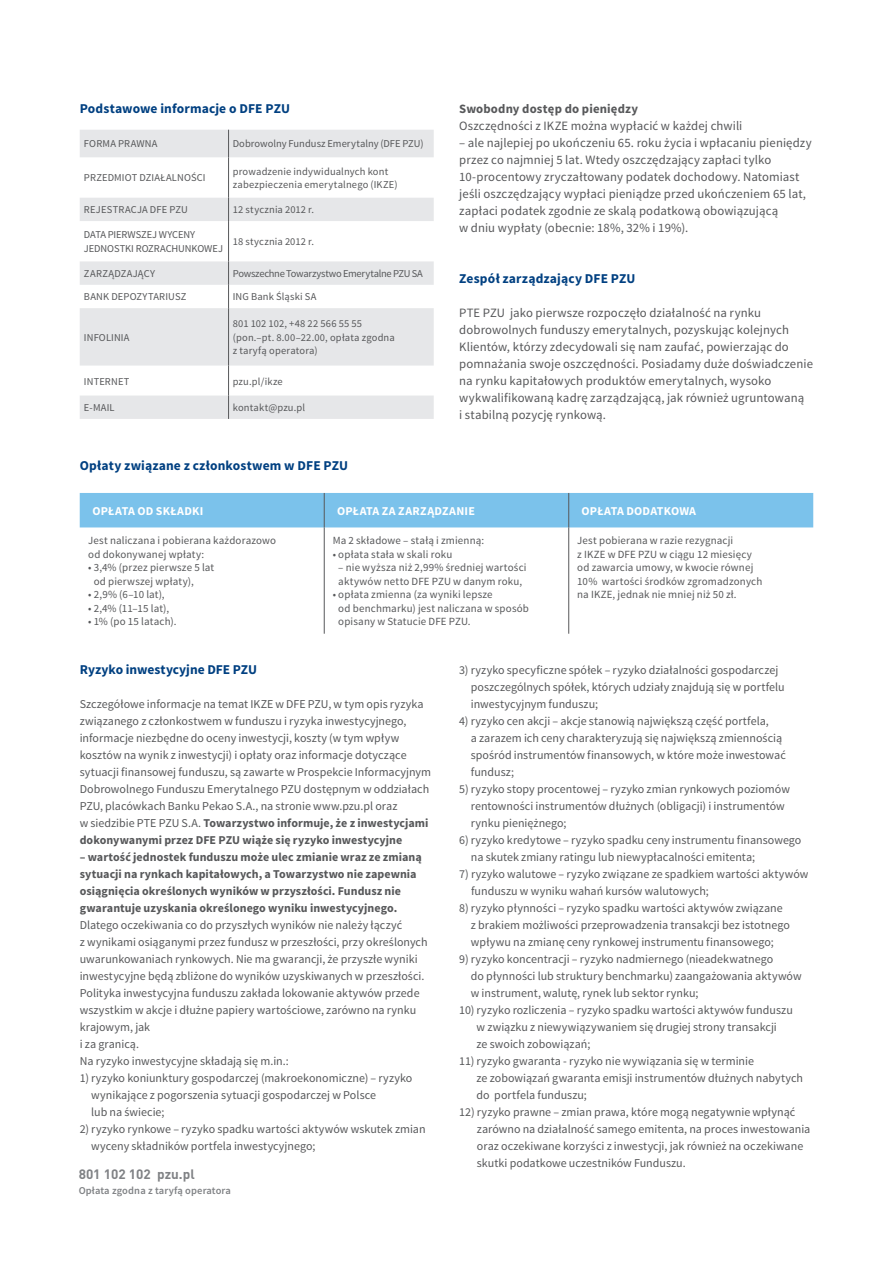
<style>
.page{position:relative;width:893px;height:1263px;background:#fff}
.page>*{position:absolute;margin:0;border:0;box-sizing:border-box;transform-origin:0 0}
.t1{font:700 13.5px "Source Sans Pro";letter-spacing:.01em;color:#014081}
.t2{font:700 13.5px "DIN Pro Pl";color:#808285}
.t3{font:12.75px/17px "Source Sans Pro";letter-spacing:.01em;color:#57585a}
.t4{font:700 12.75px "Source Sans Pro";letter-spacing:.015em;color:#57585a}
.t5{font:12px/17px "Source Sans Pro";color:#57585a}
.t6{font:700 12px/17px "Source Sans Pro";letter-spacing:.005em;color:#57585a}
.t7{font:700 12px "Source Sans Pro";letter-spacing:.02em;color:#fff}
.t8{font:10.95px/13.5px "Source Sans Pro";letter-spacing:.015em;color:#57585a}
.t9{font:10.5px/13.5px "Source Sans Pro";letter-spacing:.01em;color:#57585a}
.t10{font:10.5px "Source Sans Pro";letter-spacing:-.025em;color:#57585a}
.t11{font:600 10.5px "Source Sans Pro";letter-spacing:.015em;color:#808285}
.t12{font:10.5px "Source Sans Pro";letter-spacing:.03em;color:#57585a}
.s1{font-weight:700}
</style>
<div class="page">
<svg style="left:80px;top:130px;width:354px;height:289px;fill:#e6e7e9"></svg>
<svg style="left:228px;top:130px;width:1px;height:27px"></svg>
<hr style="left:228px;top:157px;width:1px;height:41px;background:#57585a">
<svg style="left:228px;top:198px;width:1px;height:23px"></svg>
<hr style="left:228px;top:221px;width:1px;height:40px;background:#57585a">
<svg style="left:228px;top:261px;width:1px;height:47px"></svg>
<hr style="left:228px;top:308px;width:1px;height:58px;background:#57585a">
<svg style="left:228px;top:366px;width:1px;height:53px"></svg>
<div style="left:80px;top:493px;width:733px;height:34px;background:#7bc2eb"></div>
<hr style="left:324px;top:493px;width:1px;height:34px;background:#57585a">
<hr style="left:568px;top:493px;width:1px;height:34px;background:#57585a">
<hr style="left:324px;top:527px;width:1px;height:107px;background:#57585a">
<hr style="left:568px;top:527px;width:1px;height:107px;background:#57585a">
<p class="t1" style="left:80px;top:100px;width:212px">Podstawowe informacje o DFE PZU</p>
<p class="t9" style="left:84px;top:137px;width:75px">FORMA PRAWNA</p>
<p class="t9" style="left:233px;top:137px;width:192px">Dobrowolny Fundusz Emerytalny (DFE PZU)</p>
<p class="t9" style="left:84px;top:171px;width:123px">PRZEDMIOT DZIAŁALNOŚCI</p>
<p class="t9" style="left:233px;top:165px;width:166px">prowadzenie indywidualnych kont zabezpieczenia emerytalnego (IKZE)</p>
<p class="t9" style="left:84px;top:203px;width:105px">REJESTRACJA DFE PZU</p>
<p class="t9" style="left:233px;top:203px;width:83px">12 stycznia 2012 r.</p>
<p class="t9" style="left:84px;top:228px;width:140px">DATA PIERWSZEJ WYCENY<br>JEDNOSTKI ROZRACHUNKOWEJ</p>
<p class="t9" style="left:233px;top:235px;width:83px">18 stycznia 2012 r.</p>
<p class="t12" style="left:84px;top:267px;width:72px">ZARZĄDZAJĄCY</p>
<p class="t10" style="left:233px;top:267px;width:191px">Powszechne Towarzystwo Emerytalne PZU SA</p>
<p class="t9" style="left:84px;top:290px;width:104px">BANK DEPOZYTARIUSZ</p>
<p class="t9" style="left:233px;top:290px;width:85px">ING Bank Śląski SA</p>
<p class="t9" style="left:84px;top:331px;width:47px">INFOLINIA</p>
<p class="t9" style="left:233px;top:317px;width:164px">801 102 102, +48 22 566 55 55 (pon.–pt. 8.00–22.00, opłata zgodna z taryfą operatora)</p>
<p class="t9" style="left:84px;top:374px;width:47px">INTERNET</p>
<p class="t9" style="left:233px;top:374px;width:52px">pzu.pl/ikze</p>
<p class="t9" style="left:84px;top:401px;width:32px">E-MAIL</p>
<p class="t9" style="left:233px;top:401px;width:74px">kontakt@pzu.pl</p>
<p class="t4" style="left:459px;top:100px;width:180px">Swobodny dostęp do pieniędzy</p>
<p class="t3" style="left:459px;top:117px;width:285px">Oszczędności z IKZE można wypłacić w każdej chwili</p>
<p class="t3" style="left:459px;top:134px;width:354px">– ale najlepiej po ukończeniu 65. roku życia i wpłacaniu pieniędzy przez co najmniej 5 lat. Wtedy oszczędzający zapłaci tylko 10-procentowy zryczałtowany podatek dochodowy. Natomiast jeśli oszczędzający wypłaci pieniądze przed ukończeniem 65 lat, zapłaci podatek zgodnie ze skalą podatkową obowiązującą<br>w dniu wypłaty (obecnie: 18%, 32% i 19%).</p>
<p class="t1" style="left:459px;top:270px;width:178px">Zespół zarządzający DFE PZU</p>
<p class="t3" style="left:459px;top:304px;width:355px">PTE PZU jako pierwsze rozpoczęło działalność na rynku dobrowolnych funduszy emerytalnych, pozyskując kolejnych Klientów, którzy zdecydowali się nam zaufać, powierzając do pomnażania swoje oszczędności. Posiadamy duże doświadczenie na rynku kapitałowych produktów emerytalnych, wysoko wykwalifikowaną kadrę zarządzającą, jak również ugruntowaną<br>i stabilną pozycję rynkową.</p>
<p class="t1" style="left:80px;top:457px;width:270px">Opłaty związane z członkostwem w DFE PZU</p>
<p class="t7" style="left:92px;top:503px;width:113px">OPŁATA OD SKŁADKI</p>
<p class="t7" style="left:337px;top:503px;width:139px">OPŁATA ZA ZARZĄDZANIE</p>
<p class="t7" style="left:581px;top:503px;width:116px">OPŁATA DODATKOWA</p>
<p class="t8" style="left:88px;top:534px;width:189px">Jest naliczana i pobierana każdorazowo od dokonywanej wpłaty:</p>
<p class="t8" style="left:94px;top:561px;width:122px;text-indent:-6px">• 3,4% (przez pierwsze 5 lat od pierwszej wpłaty),</p>
<p class="t8" style="left:88px;top:588px;width:78px">• 2,9% (6–10 lat),</p>
<p class="t8" style="left:88px;top:601px;width:82px">• 2,4% (11–15 lat),</p>
<p class="t8" style="left:88px;top:615px;width:90px">• 1% (po 15 latach).</p>
<p class="t8" style="left:577px;top:534px;width:187px">Jest pobierana w razie rezygnacji<br>z IKZE w DFE PZU w ciągu 12 miesięcy od zawarcia umowy, w kwocie równej 10% wartości środków zgromadzonych na IKZE, jednak nie mniej niż 50 zł.</p>
<p class="t8" style="left:333px;top:534px;width:153px">Ma 2 składowe – stałą i zmienną:</p>
<p class="t8" style="left:333px;top:547px;width:121px">• opłata stała w skali roku</p>
<p class="t8" style="left:338px;top:561px;width:190px">– nie wyższa niż 2,99% średniej wartości aktywów netto DFE PZU w danym roku,</p>
<p class="t8" style="left:338px;top:588px;width:192px;text-indent:-6px">• opłata zmienna (za wyniki lepsze<br>od benchmarku) jest naliczana w sposób opisany w Statucie DFE PZU.</p>
<p class="t1" style="left:80px;top:661px;width:179px">Ryzyko inwestycyjne DFE PZU</p>
<p class="t5" style="left:80px;top:696px;width:353px">Szczegółowe informacje na temat IKZE w DFE PZU, w tym opis ryzyka związanego z członkostwem w funduszu i ryzyka inwestycyjnego, informacje niezbędne do oceny inwestycji, koszty (w tym wpływ kosztów na wynik z inwestycji) i opłaty oraz informacje dotyczące sytuacji finansowej funduszu, są zawarte w Prospekcie Informacyjnym Dobrowolnego Funduszu Emerytalnego PZU dostępnym w oddziałach PZU, placówkach Banku Pekao S.A., na stronie www.pzu.pl oraz<br>w siedzibie PTE PZU S.A. <span class="s1">Towarzystwo informuje, że z inwestycjami dokonywanymi przez DFE PZU wiąże się ryzyko inwestycyjne</span></p>
<p class="t6" style="left:80px;top:849px;width:344px">– wartość jednostek funduszu może ulec zmianie wraz ze zmianą sytuacji na rynkach kapitałowych, a Towarzystwo nie zapewnia osiągnięcia określonych wyników w przyszłości. Fundusz nie gwarantuje uzyskania określonego wyniku inwestycyjnego.</p>
<p class="t5" style="left:80px;top:917px;width:349px">Dlatego oczekiwania co do przyszłych wyników nie należy łączyć<br>z wynikami osiąganymi przez fundusz w przeszłości, przy określonych uwarunkowaniach rynkowych. Nie ma gwarancji, że przyszłe wyniki inwestycyjne będą zbliżone do wyników uzyskiwanych w przeszłości.<br>Polityka inwestycyjna funduszu zakłada lokowanie aktywów przede wszystkim w akcje i dłużne papiery wartościowe, zarówno na rynku krajowym, jak<br>i za granicą.<br>Na ryzyko inwestycyjne składają się m.in.:</p>
<p class="t5" style="left:91px;top:1070px;width:323px;text-indent:-12px">1) ryzyko koniunktury gospodarczej (makroekonomiczne) – ryzyko wynikające z pogorszenia sytuacji gospodarczej w Polsce<br>lub na świecie;</p>
<p class="t5" style="left:91px;top:1121px;width:336px;text-indent:-12px">2) ryzyko rynkowe – ryzyko spadku wartości aktywów wskutek zmian wyceny składników portfela inwestycyjnego;</p>
<p class="t2" style="left:79px;top:1165px;width:118px">801 102 102 pzu.pl</p>
<p class="t11" style="left:79px;top:1183px;width:154px">Opłata zgodna z taryfą operatora</p>
<p class="t5" style="left:471px;top:662px;width:315px;text-indent:-12px">3) ryzyko specyficzne spółek – ryzyko działalności gospodarczej poszczególnych spółek, których udziały znajdują się w portfelu inwestycyjnym funduszu;</p>
<p class="t5" style="left:471px;top:713px;width:317px;text-indent:-12px">4) ryzyko cen akcji – akcje stanowią największą część portfela,<br>a zarazem ich ceny charakteryzują się największą zmiennością spośród instrumentów finansowych, w które może inwestować fundusz;</p>
<p class="t5" style="left:471px;top:781px;width:321px;text-indent:-12px">5) ryzyko stopy procentowej – ryzyko zmian rynkowych poziomów rentowności instrumentów dłużnych (obligacji) i instrumentów rynku pieniężnego;</p>
<p class="t5" style="left:471px;top:832px;width:332px;text-indent:-12px">6) ryzyko kredytowe – ryzyko spadku ceny instrumentu finansowego na skutek zmiany ratingu lub niewypłacalności emitenta;</p>
<p class="t5" style="left:471px;top:866px;width:339px;text-indent:-12px">7) ryzyko walutowe – ryzyko związane ze spadkiem wartości aktywów funduszu w wyniku wahań kursów walutowych;</p>
<p class="t5" style="left:471px;top:900px;width:321px;text-indent:-12px">8) ryzyko płynności – ryzyko spadku wartości aktywów związane z brakiem możliwości przeprowadzenia transakcji bez istotnego wpływu na zmianę ceny rynkowej instrumentu finansowego;</p>
<p class="t5" style="left:471px;top:951px;width:332px;text-indent:-12px">9) ryzyko koncentracji – ryzyko nadmiernego (nieadekwatnego<br>do płynności lub struktury benchmarku) zaangażowania aktywów w instrument, walutę, rynek lub sektor rynku;</p>
<p class="t5" style="left:477px;top:1002px;width:318px;text-indent:-17px">10) ryzyko rozliczenia – ryzyko spadku wartości aktywów funduszu w związku z niewywiązywaniem się drugiej strony transakcji<br>ze swoich zobowiązań;</p>
<p class="t5" style="left:477px;top:1053px;width:328px;text-indent:-17px">11) ryzyko gwaranta - ryzyko nie wywiązania się w terminie<br>ze zobowiązań gwaranta emisji instrumentów dłużnych nabytych do portfela funduszu;</p>
<p class="t5" style="left:477px;top:1104px;width:335px;text-indent:-18px">12) ryzyko prawne – zmian prawa, które mogą negatywnie wpłynąć zarówno na działalność samego emitenta, na proces inwestowania oraz oczekiwane korzyści z inwestycji, jak również na oczekiwane skutki podatkowe uczestników Funduszu.</p>
</div>
